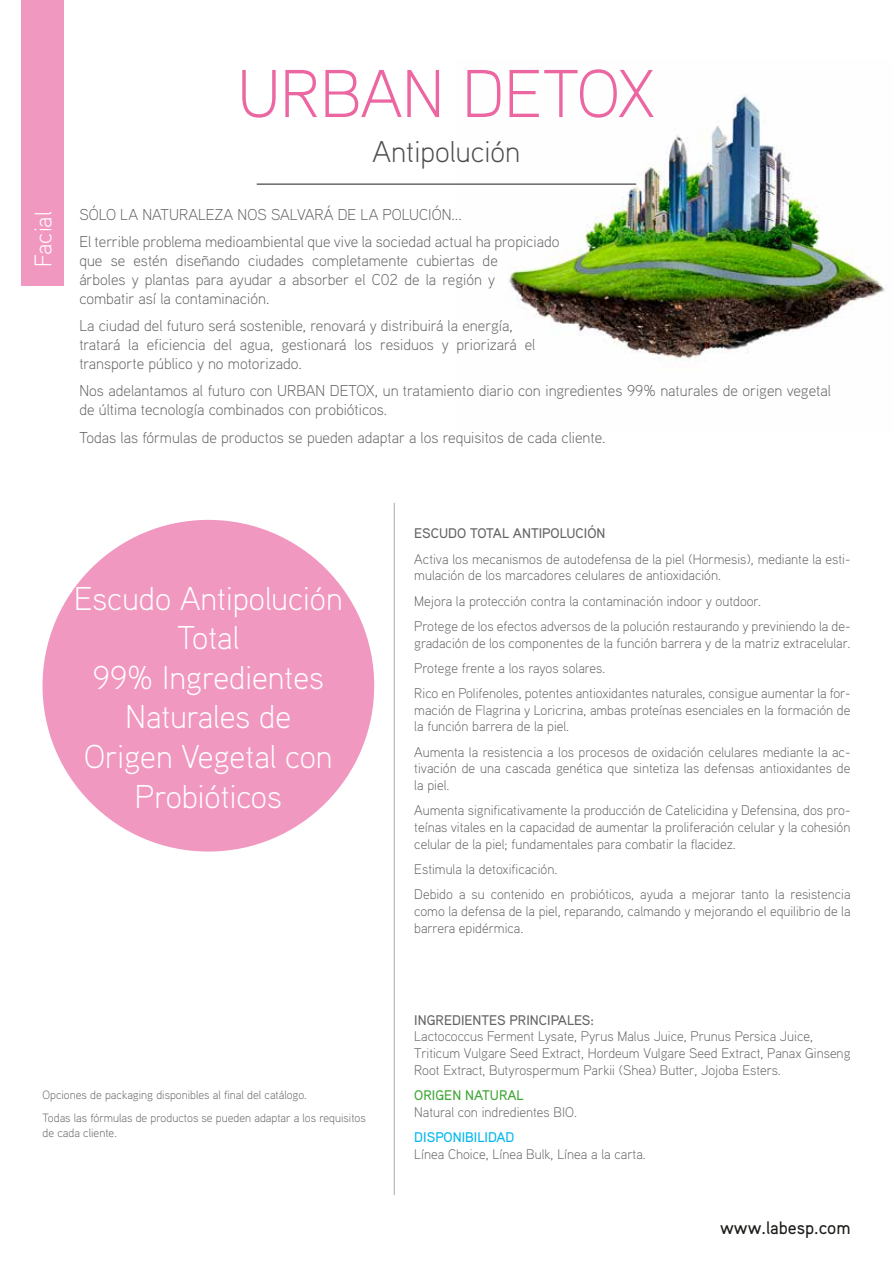
<style>
.page{position:relative;width:893px;height:1263px;background:#fff}
.page>*{position:absolute;margin:0;border:0;box-sizing:border-box;transform-origin:0 0}
.t1{font:300 67.5px "Aaux Pro";color:#ec66a2}
.t2{font:300 33px/39.6px "Aaux Pro";color:#fff;text-align:center}
.t3{font:300 30px "Aaux Pro";color:#4d4d4e}
.t4{font:300 24px "Aaux Pro";color:#fff}
.t5{font:500 18px "Aaux Pro";color:#1d1d1b}
.t6{font:300 15.75px/18.9px "Aaux Pro";color:#646363}
.t7{font:300 13.95px/16.8px "Aaux Pro";color:#646363}
.t8{font:500 13.95px "Aaux Pro";color:#646363}
.t9{font:500 13.95px "Aaux Pro";color:#00b6ed}
.t10{font:500 13.95px "Aaux Pro";color:#3fa535}
.t11{font:300 12px/23px "Aaux Pro";color:#646363}
</style>
<div class="page">
<img style="left:457px;top:94px;width:428px;height:267px">
<hr style="left:257px;top:184px;width:379px;height:1px;background:#1d1d1b">
<hr style="left:394px;top:503px;width:1px;height:692px;background:#a8a8a7">
<div style="left:43px;top:520px;width:331px;height:331px;background:#f198c0;border-radius:50%"></div>
<div style="left:21px;top:0;width:43px;height:286px;background:#f198c0"></div>
<h3 class="t4" style="left:28px;top:267px;width:57px;rotate:-90deg">Facial</h3>
<h1 class="t1" style="left:238px;top:51px;width:419px">URBAN DETOX</h1>
<h3 class="t3" style="left:373px;top:133px;width:149px">Antipolución</h3>
<p class="t6" style="left:79px;top:200px;width:482px;line-height:27.5px">SÓLO LA NATURALEZA NOS SALVARÁ DE LA POLUCIÓN...<br>El terrible problema medioambiental que vive la sociedad actual ha propiciado</p>
<p class="t6" style="left:79px;top:250px;width:420px">que se estén diseñando ciudades completamente cubiertas de árboles y plantas para ayudar a absorber el C02 de la región y combatir así la contaminación.</p>
<p class="t6" style="left:79px;top:316px;width:457px">La ciudad del futuro será sostenible, renovará y distribuirá la energía, tratará la eficiencia del agua, gestionará los residuos y priorizará el transporte público y no motorizado.</p>
<p class="t6" style="left:79px;top:381px;width:753px">Nos adelantamos al futuro con URBAN DETOX, un tratamiento diario con ingredientes 99% naturales de origen vegetal de última tecnología combinados con probióticos.</p>
<p class="t6" style="left:79px;top:427px;width:528px">Todas las fórmulas de productos se pueden adaptar a los requisitos de cada cliente.</p>
<h2 class="t2" style="left:74px;top:577px;width:270px">Escudo Antipolución<br>Total<br>99% Ingredientes<br>Naturales de<br>Origen Vegetal con<br>Probióticos</h2>
<p class="t8" style="left:414px;top:525px;width:193px">ESCUDO TOTAL ANTIPOLUCIÓN</p>
<p class="t7" style="left:414px;top:550px;width:438px">Activa los mecanismos de autodefensa de la piel (Hormesis), mediante la esti&shy;mulación de los marcadores celulares de antioxidación.</p>
<p class="t7" style="left:414px;top:588px;width:438px;line-height:25.2px">Mejora la protección contra la contaminación indoor y outdoor.<br>Protege de los efectos adversos de la polución restaurando y previniendo la de-</p>
<p class="t7" style="left:414px;top:630px;width:438px;line-height:25.2px">gradación de los componentes de la función barrera y de la matriz extracelular.<br>Protege frente a los rayos solares.<br>Rico en Polifenoles, potentes antioxidantes naturales, consigue aumentar la for-</p>
<p class="t7" style="left:414px;top:701px;width:438px">mación de Flagrina y Loricrina, ambas proteínas esenciales en la formación de la función barrera de la piel.</p>
<p class="t7" style="left:414px;top:743px;width:438px;text-align:justify">Aumenta la resistencia a los procesos de oxidación celulares mediante la ac&shy;tivación de una cascada genética que sintetiza las defensas antioxidantes de la piel.</p>
<p class="t7" style="left:414px;top:802px;width:438px;text-align:justify">Aumenta significativamente la producción de Catelicidina y Defensina, dos pro&shy;teínas vitales en la capacidad de aumentar la proliferación celular y la cohesión celular de la piel; fundamentales para combatir la flacidez.</p>
<p class="t7" style="left:414px;top:856px;width:438px;line-height:25.2px">Estimula la detoxificación.<br>Debido a su contenido en probióticos, ayuda a mejorar tanto la resistencia</p>
<p class="t7" style="left:414px;top:902px;width:438px">como la defensa de la piel, reparando, calmando y mejorando el equilibrio de la barrera epidérmica.</p>
<p class="t11" style="left:43px;top:1083px;width:325px">Opciones de packaging disponibles al final del catálogo.<br>Todas las fórmulas de productos se pueden adaptar a los requisitos</p>
<p class="t11" style="left:43px;top:1120px;width:76px">de cada cliente.</p>
<p class="t8" style="left:414px;top:1011px;width:181px">INGREDIENTES PRINCIPALES:</p>
<p class="t7" style="left:414px;top:1028px;width:438px">Lactococcus Ferment Lysate, Pyrus Malus Juice, Prunus Persica Juice,<br>Triticum Vulgare Seed Extract, Hordeum Vulgare Seed Extract, Panax Ginseng<br>Root Extract, Butyrospermum Parkii (Shea) Butter, Jojoba Esters.</p>
<p class="t10" style="left:414px;top:1086px;width:111px">ORIGEN NATURAL</p>
<p class="t7" style="left:414px;top:1103px;width:164px">Natural con indredientes BIO.</p>
<p class="t9" style="left:414px;top:1128px;width:102px">DISPONIBILIDAD</p>
<p class="t7" style="left:414px;top:1145px;width:233px">Línea Choice, Línea Bulk, Línea a la carta.</p>
<p class="t5" style="left:720px;top:1217px;width:132px">www.labesp.com</p>
</div>
